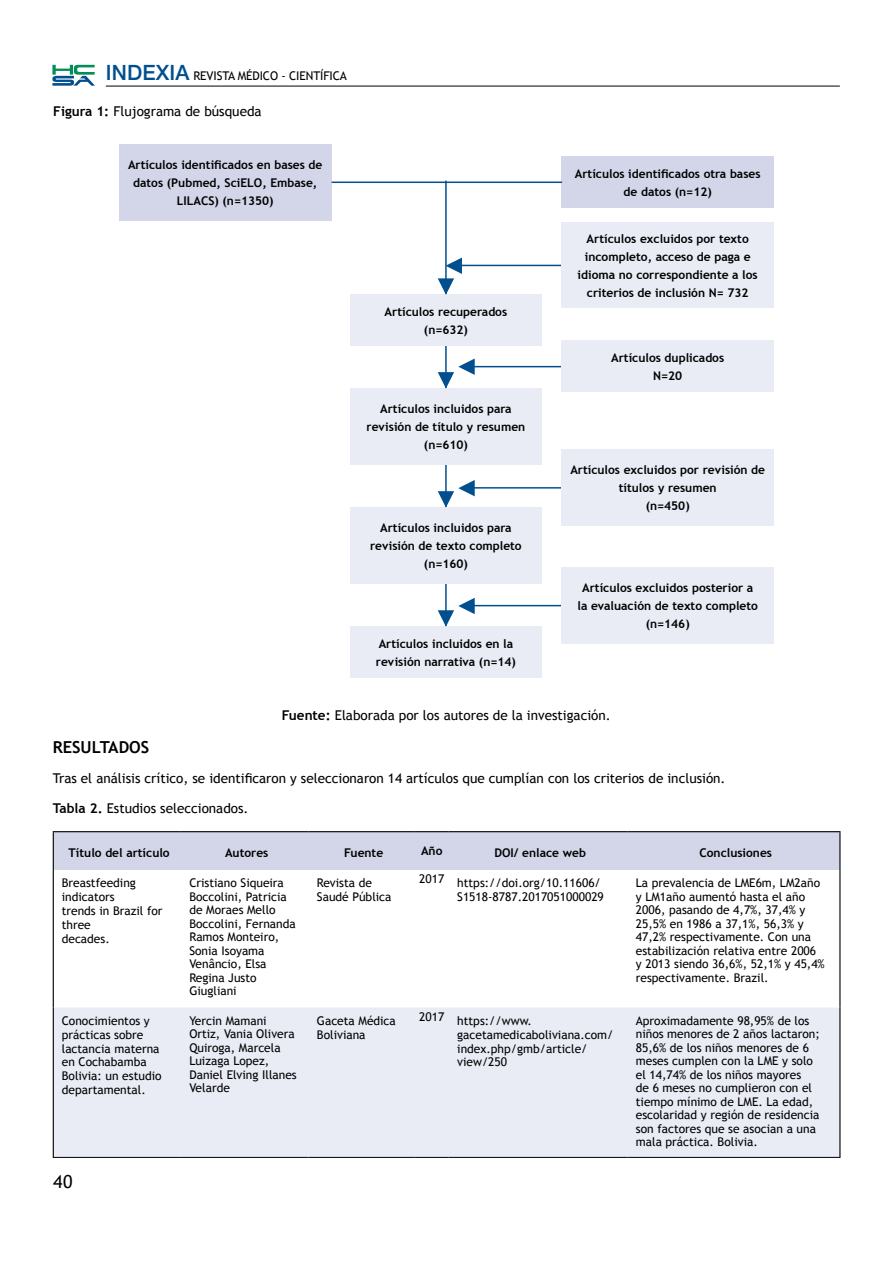
<style>
.page{position:relative;width:893px;height:1263px;background:#fff}
.page>*{position:absolute;margin:0;border:0;box-sizing:border-box;transform-origin:0 0}
.t1{font:18px "Trebuchet MS";color:#000}
.t2{font:700 16.5px "Trebuchet MS";color:#000}
.t3{font:13.5px "Trebuchet MS";color:#000}
.t4{font:12px/13.5px "Trebuchet MS";color:#000}
.t5{font:700 12px/18px "Trebuchet MS";color:#000;text-align:center}
.s1{font-family:"Helvetica Neue";font-weight:500;font-size:21px;color:#024f90}
.s2{font-weight:700}
</style>
<div class="page">
<hr style="left:106px;top:86px;width:734px;height:1px;background:#000">
<svg style="left:52px;top:65px;width:43px;height:21px"></svg>
<div style="left:119px;top:144px;width:213px;height:77px;background:#d3d6e9"></div>
<div style="left:561px;top:157px;width:213px;height:51px;background:#d3d6e9"></div>
<hr style="left:332px;top:182px;width:230px;height:1px;background:#024f90">
<hr style="left:445px;top:181px;width:2px;height:475px;background:#024f90">
<div style="left:350px;top:295px;width:192px;height:51px;background:#e9ebf5"></div>
<div style="left:350px;top:388px;width:192px;height:77px;background:#e9ebf5"></div>
<div style="left:350px;top:508px;width:192px;height:76px;background:#e9ebf5"></div>
<div style="left:350px;top:627px;width:192px;height:51px;background:#e9ebf5"></div>
<hr style="left:451px;top:265px;width:111px;height:1px;background:#024f90">
<hr style="left:462px;top:366px;width:100px;height:1px;background:#024f90">
<hr style="left:462px;top:487px;width:100px;height:2px;background:#024f90">
<hr style="left:462px;top:605px;width:100px;height:1px;background:#024f90">
<div style="left:561px;top:223px;width:213px;height:85px;background:#e9ebf5"></div>
<div style="left:561px;top:341px;width:213px;height:51px;background:#e9ebf5"></div>
<div style="left:561px;top:449px;width:213px;height:77px;background:#e9ebf5"></div>
<div style="left:561px;top:567px;width:213px;height:77px;background:#e9ebf5"></div>
<svg style="left:438px;top:358px;width:37px;height:30px"></svg>
<svg style="left:438px;top:258px;width:24px;height:37px"></svg>
<svg style="left:438px;top:480px;width:37px;height:28px"></svg>
<svg style="left:438px;top:598px;width:37px;height:29px"></svg>
<div style="left:54px;top:832px;width:785px;height:38px;background:#d3d6e9"></div>
<div style="left:54px;top:1008px;width:785px;height:149px;background:#e9ebf5"></div>
<hr style="left:53px;top:831px;width:128px;height:1px;background:#000">
<hr style="left:53px;top:832px;width:1px;height:38px;background:#000">
<hr style="left:181px;top:831px;width:127px;height:1px;background:#000">
<hr style="left:308px;top:831px;width:107px;height:1px;background:#000">
<hr style="left:415px;top:831px;width:34px;height:1px;background:#000">
<hr style="left:449px;top:831px;width:178px;height:1px;background:#000">
<hr style="left:627px;top:831px;width:213px;height:1px;background:#000">
<hr style="left:839px;top:832px;width:1px;height:38px;background:#000">
<hr style="left:53px;top:870px;width:1px;height:137px;background:#000">
<hr style="left:839px;top:870px;width:1px;height:137px;background:#000">
<hr style="left:53px;top:1007px;width:1px;height:150px;background:#000">
<hr style="left:839px;top:1007px;width:1px;height:150px;background:#000">
<hr style="left:53px;top:1157px;width:128px;height:1px;background:#000">
<hr style="left:181px;top:1157px;width:127px;height:1px;background:#000">
<hr style="left:308px;top:1157px;width:107px;height:1px;background:#000">
<hr style="left:415px;top:1157px;width:34px;height:1px;background:#000">
<hr style="left:449px;top:1157px;width:178px;height:1px;background:#000">
<hr style="left:627px;top:1157px;width:213px;height:1px;background:#000">
<p class="t4" style="left:106px;top:69px;width:243px"><span class="s1">INDEXIA</span> REVISTA MÉDICO - CIENTÍFICA</p>
<p class="t3" style="left:53px;top:104px;width:210px"><span class="s2">Figura 1:</span> Flujograma de búsqueda</p>
<p class="t5" style="left:128px;top:155px;width:196px">Artículos identificados en bases de datos (Pubmed, SciELO, Embase,<br>LILACS) (n=1350)</p>
<p class="t5" style="left:575px;top:164px;width:187px">Artículos identificados otra bases de datos (n=12)</p>
<p class="t5" style="left:385px;top:303px;width:124px">Artículos recuperados (n=632)</p>
<p class="t5" style="left:367px;top:400px;width:160px">Artículos incluidos para revisión de título y resumen (n=610)</p>
<p class="t5" style="left:370px;top:519px;width:153px">Artículos incluidos para revisión de texto completo (n=160)</p>
<p class="t5" style="left:376px;top:634px;width:141px;text-align:left">Artículos incluidos en la revisión narrativa (n=14)</p>
<p class="t5" style="left:578px;top:229px;width:182px">Artículos excluidos por texto incompleto, acceso de paga e idioma no correspondiente a los criterios de inclusión N= 732</p>
<p class="t5" style="left:611px;top:348px;width:115px">Artículos duplicados<br>N=20</p>
<p class="t5" style="left:570px;top:460px;width:196px">Artículos excluidos por revisión de títulos y resumen<br>(n=450)</p>
<p class="t5" style="left:577px;top:578px;width:182px">Artículos excluidos posterior a la evaluación de texto completo (n=146)</p>
<p class="t3" style="left:282px;top:707px;width:331px"><span class="s2">Fuente:</span> Elaborada por los autores de la investigación.</p>
<h2 class="t2" style="left:53px;top:738px;width:98px">RESULTADOS</h2>
<p class="t3" style="left:53px;top:770px;width:674px">Tras el análisis crítico, se identificaron y seleccionaron 14 artículos que cumplían con los criterios de inclusión.</p>
<p class="t3" style="left:53px;top:800px;width:197px"><span class="s2">Tabla 2.</span> Estudios seleccionados.</p>
<p class="t5" style="left:69px;top:844px;width:103px">Título del artículo</p>
<p class="t5" style="left:225px;top:844px;width:45px">Autores</p>
<p class="t5" style="left:344px;top:844px;width:41px">Fuente</p>
<p class="t5" style="left:421px;top:842px;width:23px">Año</p>
<p class="t5" style="left:494px;top:844px;width:93px">DOI/ enlace web</p>
<p class="t5" style="left:699px;top:844px;width:74px">Conclusiones</p>
<p class="t4" style="left:62px;top:876px;width:102px">Breastfeeding indicators<br>trends in Brazil for three<br>decades.</p>
<p class="t4" style="left:189px;top:876px;width:108px">Cristiano Siqueira<br>Boccolini, Patricia de Moraes Mello<br>Boccolini, Fernanda<br>Ramos Monteiro,<br>Sonia Isoyama<br>Venâncio, Elsa<br>Regina Justo<br>Giugliani</p>
<p class="t4" style="left:317px;top:876px;width:76px">Revista de<br>Saudé Pública</p>
<p class="t4" style="left:419px;top:876px;width:186px;text-align:right">2017 https://doi.org/10.11606/<br>S1518-8787.2017051000029</p>
<p class="t4" style="left:636px;top:876px;width:190px">La prevalencia de LME6m, LM2año y LM1año aumentó hasta el año<br>2006, pasando de 4,7%, 37,4% y<br>25,5% en 1986 a 37,1%, 56,3% y<br>47,2% respectivamente. Con una estabilización relativa entre 2006 y 2013 siendo 36,6%, 52,1% y 45,4% respectivamente. Brazil.</p>
<p class="t4" style="left:62px;top:1014px;width:101px">Conocimientos y prácticas sobre lactancia materna en Cochabamba<br>Bolivia: un estudio departamental.</p>
<p class="t4" style="left:189px;top:1014px;width:109px">Yercin Mamani<br>Ortiz, Vania Olivera<br>Quiroga, Marcela<br>Luizaga Lopez,<br>Daniel Elving Illanes<br>Velarde</p>
<p class="t4" style="left:317px;top:1014px;width:80px">Gaceta Médica<br>Boliviana</p>
<p class="t4" style="left:457px;top:1014px;width:158px;text-indent:-38px">2017 https://www. gacetamedicaboliviana.com/ index.php/gmb/article/ view/250</p>
<p class="t4" style="left:636px;top:1014px;width:186px">Aproximadamente 98,95% de los niños menores de 2 años lactaron;<br>85,6% de los niños menores de 6 meses cumplen con la LME y solo el 14,74% de los niños mayores<br>de 6 meses no cumplieron con el tiempo mínimo de LME. La edad, escolaridad y región de residencia son factores que se asocian a una mala práctica. Bolivia.</p>
<h1 class="t1" style="left:53px;top:1171px;width:21px">40</h1>
</div>
